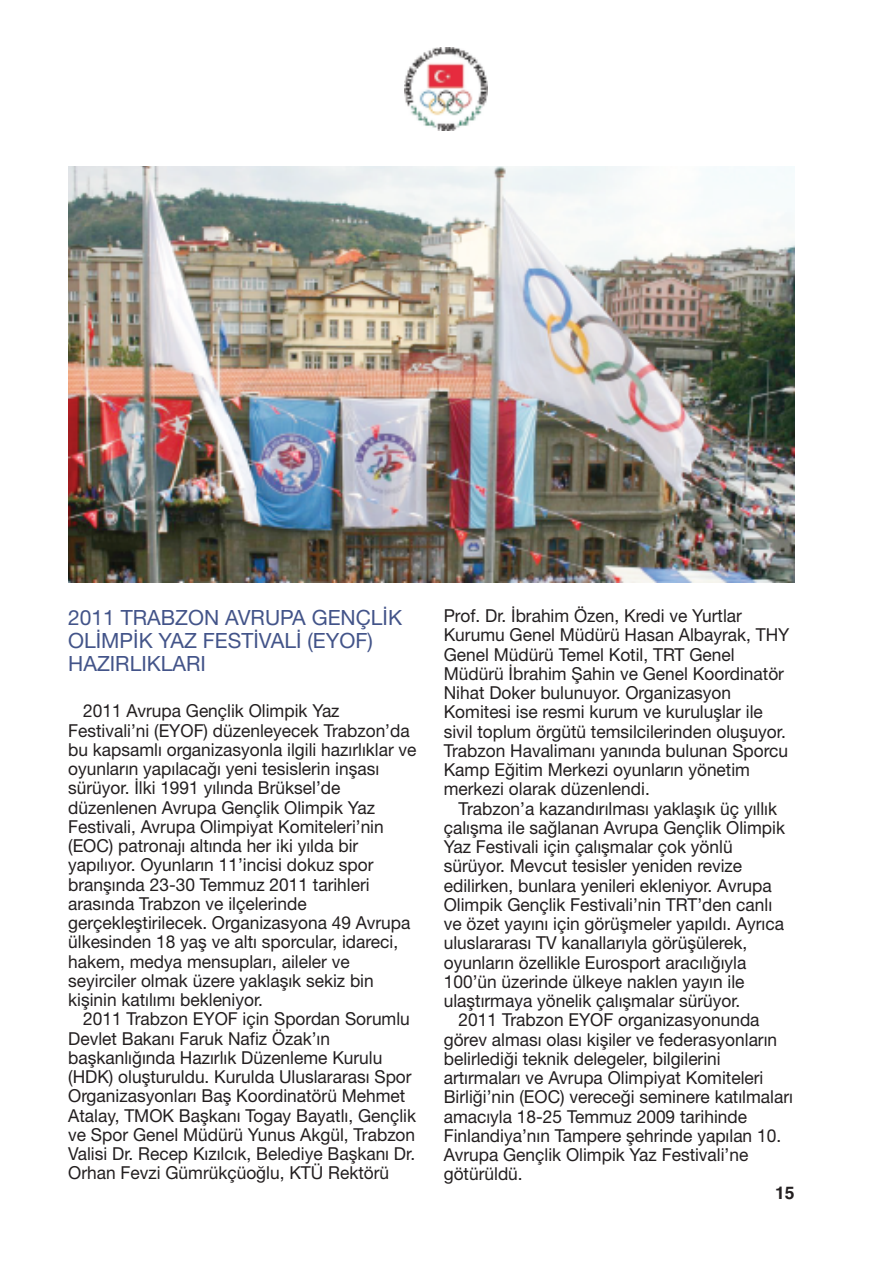
<style>
.page{position:relative;width:869px;height:1265px;background:#fff}
.page>*{position:absolute;margin:0;border:0;box-sizing:border-box;transform-origin:0 0}
.t1{font:21px/22.8px "Helvetica Neue";color:#435489}
.t2{font:17.85px/19.2px "Helvetica Neue";color:#231f20}
.t3{font:700 17.5px "Helvetica";color:#231f20}
</style>
<div class="page">
<img style="left:404px;top:47px;width:83px;height:83px">
<img style="left:68px;top:166px;width:726px;height:417px">
<p class="t1" style="left:68px;top:606px;width:335px">2011 TRABZON AVRUPA GENÇLİK<br>OLİMPİK YAZ FESTİVALİ (EYOF)<br>HAZIRLIKLARI</p>
<p class="t2" style="left:68px;top:701px;width:350px;text-indent:15px">2011 Avrupa Gençlik Olimpik Yaz Festivali’ni (EYOF) düzenleyecek Trabzon’da bu kapsamlı organizasyonla ilgili hazırlıklar ve oyunların yapılacağı yeni tesislerin inşası sürüyor. İlki 1991 yılında Brüksel’de düzenlenen Avrupa Gençlik Olimpik Yaz Festivali, Avrupa Olimpiyat Komiteleri’nin (EOC) patronajı altında her iki yılda bir yapılıyor. Oyunların 11’incisi dokuz spor branşında 23-30 Temmuz 2011 tarihleri arasında Trabzon ve ilçelerinde gerçekleştirilecek. Organizasyona 49 Avrupa ülkesinden 18 yaş ve altı sporcular, idareci, hakem, medya mensupları, aileler ve seyirciler olmak üzere yaklaşık sekiz bin kişinin katılımı bekleniyor.</p>
<p class="t2" style="left:68px;top:1009px;width:349px;text-indent:15px">2011 Trabzon EYOF için Spordan Sorumlu Devlet Bakanı Faruk Nafiz Özak’ın başkanlığında Hazırlık Düzenleme Kurulu (HDK) oluşturuldu. Kurulda Uluslararası Spor Organizasyonları Baş Koordinatörü Mehmet Atalay, TMOK Başkanı Togay Bayatlı, Gençlik ve Spor Genel Müdürü Yunus Akgül, Trabzon Valisi Dr. Recep Kızılcık, Belediye Başkanı Dr.<br>Orhan Fevzi Gümrükçüoğlu, KTÜ Rektörü</p>
<p class="t2" style="left:443px;top:606px;width:347px">Prof. Dr. İbrahim Özen, Kredi ve Yurtlar Kurumu Genel Müdürü Hasan Albayrak, THY Genel Müdürü Temel Kotil, TRT Genel Müdürü İbrahim Şahin ve Genel Koordinatör Nihat Doker bulunuyor. Organizasyon Komitesi ise resmi kurum ve kuruluşlar ile sivil toplum örgütü temsilcilerinden oluşuyor.<br>Trabzon Havalimanı yanında bulunan Sporcu Kamp Eğitim Merkezi oyunların yönetim merkezi olarak düzenlendi.</p>
<p class="t2" style="left:443px;top:798px;width:342px;text-indent:15px">Trabzon’a kazandırılması yaklaşık üç yıllık çalışma ile sağlanan Avrupa Gençlik Olimpik Yaz Festivali için çalışmalar çok yönlü sürüyor. Mevcut tesisler yeniden revize edilirken, bunlara yenileri ekleniyor. Avrupa Olimpik Gençlik Festivali’nin TRT’den canlı ve özet yayını için görüşmeler yapıldı. Ayrıca uluslararası TV kanallarıyla görüşülerek, oyunların özellikle Eurosport aracılığıyla 100’ün üzerinde ülkeye naklen yayın ile ulaştırmaya yönelik çalışmalar sürüyor.</p>
<p class="t2" style="left:443px;top:1010px;width:350px;text-indent:15px">2011 Trabzon EYOF organizasyonunda görev alması olası kişiler ve federasyonların belirlediği teknik delegeler, bilgilerini artırmaları ve Avrupa Olimpiyat Komiteleri Birliği’nin (EOC) vereceği seminere katılmaları amacıyla 18-25 Temmuz 2009 tarihinde Finlandiya’nın Tampere şehrinde yapılan 10.<br>Avrupa Gençlik Olimpik Yaz Festivali’ne götürüldü.</p>
<p class="t3" style="left:774px;top:1183px;width:21px">15</p>
</div>
